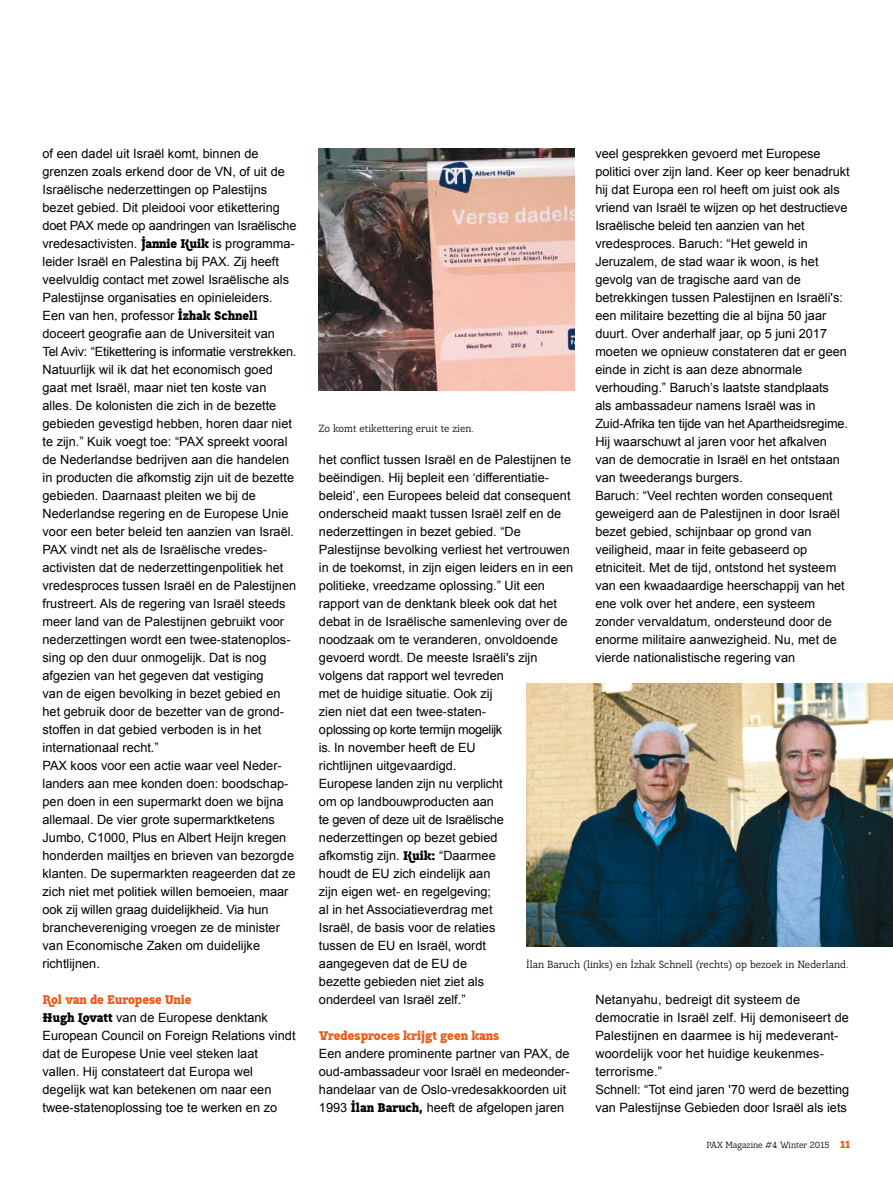
<style>
.page{position:relative;width:893px;height:1191px;background:#fff}
.page>*{position:absolute;margin:0;border:0;box-sizing:border-box;transform-origin:0 0}
.t1{font:12.75px/18px "Arial";color:#000}
.t2{font:900 12.75px "Lean OFY";color:#eb5b1a}
.t3{font:10.5px "Lean OFY";color:#000}
.t4{font:9px "Lean OFY";color:#000}
.s1{font-family:"Lean OFY";font-weight:900}
.s2{font-weight:900;font-size:10.5px;color:#eb5b1a}
</style>
<div class="page">
<img style="left:319px;top:149px;width:255px;height:241px">
<img style="left:526px;top:683px;width:367px;height:263px">
<p class="t1" style="left:43px;top:144px;width:255px">of een dadel uit Israël komt, binnen de grenzen zoals erkend door de VN, of uit de Israëlische nederzettingen op Palestijns bezet gebied. Dit pleidooi voor etikettering doet PAX mede op aandringen van Israëlische vredesactivisten. <span class="s1">Jannie Kuik</span> is programma&shy;leider Israël en Palestina bij PAX. Zij heeft veelvuldig contact met zowel Israëlische als Palestijnse organisaties en opinieleiders.<br>Een van hen, professor <span class="s1">Izhak Schnell </span>doceert geografie aan de Universiteit van<br>Tel Aviv: “Etikettering is informatie verstrekken.<br>Natuurlijk wil ik dat het economisch goed gaat met Israël, maar niet ten koste van alles. De kolonisten die zich in de bezette gebieden gevestigd hebben, horen daar niet te zijn.” Kuik voegt toe: “PAX spreekt vooral de Nederlandse bedrijven aan die handelen in producten die afkomstig zijn uit de bezette gebieden. Daarnaast pleiten we bij de Nederlandse regering en de Europese Unie voor een beter beleid ten aanzien van Israël.<br>PAX vindt net als de Israëlische vredes&shy;activisten dat de nederzettingenpolitiek het vredesproces tussen Israël en de Palestijnen frustreert. Als de regering van Israël steeds meer land van de Palestijnen gebruikt voor nederzettingen wordt een twee-statenoplos&shy;sing op den duur onmogelijk. Dat is nog afgezien van het gegeven dat vestiging<br>van de eigen bevolking in bezet gebied en het gebruik door de bezetter van de grond&shy;stoffen in dat gebied verboden is in het internationaal recht.”<br>PAX koos voor een actie waar veel Neder&shy;landers aan mee konden doen: boodschap&shy;pen doen in een supermarkt doen we bijna allemaal. De vier grote supermarktketens Jumbo, C1000, Plus en Albert Heijn kregen honderden mailtjes en brieven van bezorgde klanten. De supermarkten reageerden dat ze zich niet met politiek willen bemoeien, maar ook zij willen graag duidelijkheid. Via hun branchevereniging vroegen ze de minister van Economische Zaken om duidelijke richtlijnen.</p>
<p class="t2" style="left:43px;top:991px;width:151px">Rol van de Europese Unie</p>
<p class="t1" style="left:43px;top:1008px;width:254px"><span class="s1">Hugh Lovatt</span> van de Europese denktank European Council on Foreign Relations vindt dat de Europese Unie veel steken laat vallen. Hij constateert dat Europa wel degelijk wat kan betekenen om naar een twee-statenoplossing toe te werken en zo</p>
<p class="t1" style="left:595px;top:144px;width:256px">veel gesprekken gevoerd met Europese politici over zijn land. Keer op keer benadrukt hij dat Europa een rol heeft om juist ook als vriend van Israël te wijzen op het destructieve Israëlische beleid ten aanzien van het vredesproces. Baruch: “Het geweld in Jeruzalem, de stad waar ik woon, is het gevolg van de tragische aard van de betrekkingen tussen Palestijnen en Israëli's: een militaire bezetting die al bijna 50 jaar duurt. Over anderhalf jaar, op 5 juni 2017 moeten we opnieuw constateren dat er geen einde in zicht is aan deze abnormale verhouding.” Baruch’s laatste standplaats<br>als ambassadeur namens Israël was in Zuid-Afrika ten tijde van het Apartheidsregime.<br>Hij waarschuwt al jaren voor het afkalven van de democratie in Israël en het ontstaan van tweederangs burgers.<br>Baruch: “Veel rechten worden consequent geweigerd aan de Palestijnen in door Israël bezet gebied, schijnbaar op grond van veiligheid, maar in feite gebaseerd op etniciteit. Met de tijd, ontstond het systeem van een kwaadaardige heerschappij van het ene volk over het andere, een systeem zonder vervaldatum, ondersteund door de enorme militaire aanwezigheid. Nu, met de vierde nationalistische regering van</p>
<p class="t3" style="left:319px;top:422px;width:157px">Zo komt etikettering eruit te zien.</p>
<p class="t1" style="left:319px;top:450px;width:256px">het conflict tussen Israël en de Palestijnen te beëindigen. Hij bepleit een ‘differentiatie&shy;beleid’, een Europees beleid dat consequent onderscheid maakt tussen Israël zelf en de nederzettingen in bezet gebied. “De Palestijnse bevolking verliest het vertrouwen in de toekomst, in zijn eigen leiders en in een politieke, vreedzame oplossing.” Uit een rapport van de denktank bleek ook dat het debat in de Israëlische samenleving over de noodzaak om te veranderen, onvoldoende gevoerd wordt. De meeste Israëli's zijn volgens dat rapport wel tevreden<br>met de huidige situatie. Ook zij<br>zien niet dat een twee-staten-<br>oplossing op korte termijn mogelijk<br>is. In november heeft de EU<br>richtlijnen uitgevaardigd.<br>Europese landen zijn nu verplicht<br>om op landbouwproducten aan<br>te geven of deze uit de Israëlische nederzettingen op bezet gebied<br>afkomstig zijn. <span class="s1">Kuik:</span> “Daarmee<br>houdt de EU zich eindelijk aan<br>zijn eigen wet- en regelgeving;<br>al in het Associatieverdrag met<br>Israël, de basis voor de relaties<br>tussen de EU en Israël, wordt<br>aangegeven dat de EU de<br>bezette gebieden niet ziet als<br>onderdeel van Israël zelf.”</p>
<p class="t2" style="left:319px;top:1027px;width:182px">Vredesproces krijgt geen kans</p>
<p class="t1" style="left:319px;top:1044px;width:252px">Een andere prominente partner van PAX, de oud-ambassadeur voor Israël en medeonder&shy;handelaar van de Oslo-vredesakkoorden uit 1993 <span class="s1">Ilan Baruch,</span> heeft de afgelopen jaren</p>
<p class="t3" style="left:526px;top:958px;width:324px">Ilan Baruch (links) en Izhak Schnell (rechts) op bezoek in Nederland.</p>
<p class="t1" style="left:595px;top:991px;width:256px">Netanyahu, bedreigt dit systeem de democratie in Israël zelf. Hij demoniseert de Palestijnen en daarmee is hij medeverant&shy;woordelijk voor het huidige keukenmes&shy;terrorisme.”<br>Schnell: “Tot eind jaren '70 werd de bezetting van Palestijnse Gebieden door Israël als iets</p>
<p class="t4" style="left:706px;top:1139px;width:146px">PAX Magazine #4 Winter 2015 <span class="s2">11</span></p>
</div>
